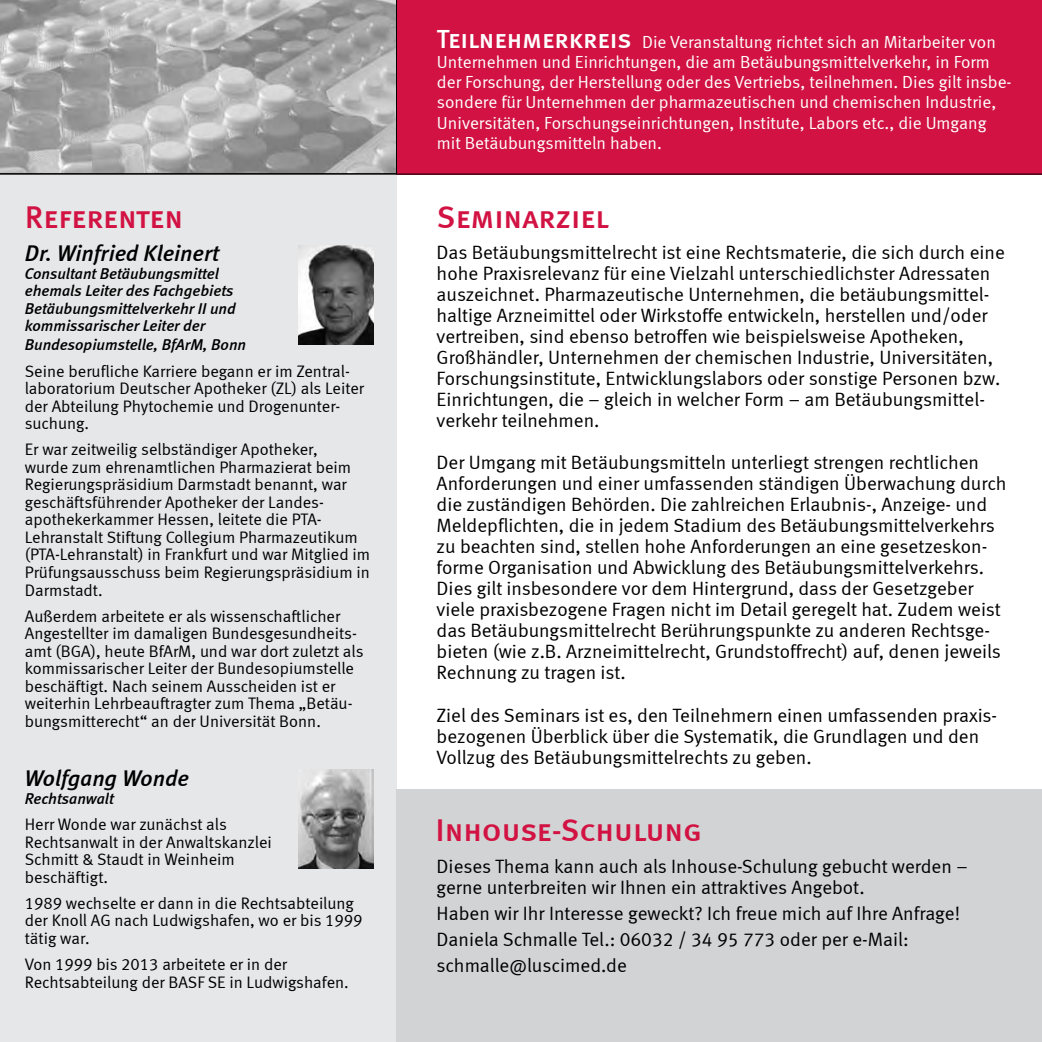
<style>
.page{position:relative;width:1042px;height:1042px;background:#fff}
.page>*{position:absolute;margin:0;border:0;box-sizing:border-box;transform-origin:0 0}
.t1{font:31.5px "Meta Medium LF Caps";color:#d11242}
.t2{font:italic 22.75px "Meta Medium LF";color:#000}
.t3{font:19.25px/21px "Meta Normal LF";color:#000}
.t4{font:17.5px/20.1px "Meta Normal LF";color:#fff}
.t5{font:16.62px/17.5px "Meta Normal LF";color:#000}
.t6{font:italic 15.75px/17.5px "Meta Medium LF";color:#000}
.s1{font-family:"Meta Medium LF Caps";font-size:26.25px}
.s2{font-family:"Meta Normal"}
</style>
<div class="page">
<div style="left:0;top:174px;width:397px;height:868px;background:#e6e7e8"></div>
<div style="left:396px;top:0;width:646px;height:174px;background:#d11242"></div>
<svg style="left:0;top:0;width:397px;height:174px;background:#a9a9a9"></svg>
<hr style="left:0;top:174px;width:1042px;height:1px;background:#000">
<img style="left:299px;top:246px;width:74px;height:99px">
<img style="left:299px;top:769px;width:74px;height:99px">
<div style="left:397px;top:789px;width:645px;height:253px;background:#d1d3d4"></div>
<h1 class="t1" style="left:25px;top:199px;width:160px">Referenten</h1>
<p class="t2" style="left:25px;top:240px;width:196px">Dr. Winfried Kleinert</p>
<p class="t6" style="left:25px;top:264px;width:212px">Consultant Betäubungsmittel ehemals Leiter des Fachgebiets<br>Betäubungsmittelverkehr II und kommissarischer Leiter der</p>
<p class="t6" style="left:25px;top:336px;width:223px">Bundesopiumstelle, BfArM, Bonn</p>
<p class="t5" style="left:25px;top:362px;width:341px">Seine berufliche Karriere begann er im Zentral&shy;laboratorium Deutscher Apotheker (ZL) als Leiter der Abteilung Phytochemie und Drogenunter&shy;suchung.</p>
<p class="t5" style="left:25px;top:441px;width:347px">Er war zeitweilig selbständiger Apotheker,<br>wurde zum ehrenamtlichen Pharmazierat beim Regierungspräsidium Darmstadt benannt, war geschäftsführender Apotheker der Landes&shy;apothekerkammer Hessen, leitete die PTA-Lehranstalt Stiftung Collegium Pharmazeutikum (PTA-Lehranstalt) in Frankfurt und war Mitglied im Prüfungsausschuss beim Regierungspräsidium in Darmstadt.</p>
<p class="t5" style="left:25px;top:607px;width:340px">Außerdem arbeitete er als wissenschaftlicher Angestellter im damaligen Bundesgesundheits&shy;amt (BGA), heute BfArM, und war dort zuletzt als kommissarischer Leiter der Bundesopiumstelle beschäftigt. Nach seinem Ausscheiden ist er weiterhin Lehrbeauftragter zum Thema „Betäu&shy;bungsmitterecht“ an der Universität Bonn.</p>
<p class="t2" style="left:25px;top:765px;width:166px">Wolfgang Wonde</p>
<p class="t6" style="left:25px;top:789px;width:91px">Rechtsanwalt</p>
<p class="t5" style="left:25px;top:815px;width:249px">Herr Wonde war zunächst als<br>Rechtsanwalt in der Anwaltskanzlei<br>Schmitt &amp; Staudt in Weinheim beschäftigt.</p>
<p class="t5" style="left:25px;top:894px;width:339px">1989 wechselte er dann in die Rechtsabteilung der Knoll AG nach Ludwigshafen, wo er bis 1999 tätig war.</p>
<p class="t5" style="left:25px;top:955px;width:325px">Von 1999 bis 2013 arbeitete er in der<br>Rechtsabteilung der BASF SE in Ludwigshafen.</p>
<p class="t4" style="left:437px;top:32px;width:576px"><span class="s1">Teilnehmerkreis</span> Die Veranstaltung richtet sich an Mitarbeiter von Unternehmen und Einrichtungen, die am Betäubungsmittelverkehr, in Form der Forschung, der Herstellung oder des Vertriebs, teilnehmen. Dies gilt insbe&shy;sondere für Unternehmen der pharmazeutischen und chemischen Industrie, Universitäten, Forschungseinrichtungen, Institute, Labors etc., die Umgang mit Betäubungsmitteln haben.</p>
<h1 class="t1" style="left:437px;top:199px;width:174px">Seminarziel</h1>
<p class="t3" style="left:437px;top:242px;width:570px">Das Betäubungsmittelrecht ist eine Rechtsmaterie, die sich durch eine hohe Praxisrelevanz für eine Vielzahl unterschiedlichster Adressaten auszeichnet. Pharmazeutische Unternehmen, die betäubungsmittel&shy;haltige Arzneimittel oder Wirkstoffe entwickeln, herstellen und/oder vertreiben, sind ebenso betroffen wie beispielsweise Apotheken, Großhändler, Unternehmen der chemischen Industrie, Universitäten, Forschungsinstitute, Entwicklungslabors oder sonstige Personen bzw.<br>Einrichtungen, die – gleich in welcher Form – am Betäubungsmittel&shy;verkehr teilnehmen.</p>
<p class="t3" style="left:437px;top:452px;width:571px">Der Umgang mit Betäubungsmitteln unterliegt strengen rechtlichen Anforderungen und einer umfassenden ständigen Überwachung durch die zuständigen Behörden. Die zahlreichen Erlaubnis-, Anzeige- und Meldepflichten, die in jedem Stadium des Betäubungsmittelverkehrs zu beachten sind, stellen hohe Anforderungen an eine gesetzeskon&shy;forme Organisation und Abwicklung des Betäubungsmittelverkehrs.<br>Dies gilt insbesondere vor dem Hintergrund, dass der Gesetzgeber viele praxisbezogene Fragen nicht im Detail geregelt hat. Zudem weist das Betäubungsmittelrecht Berührungspunkte zu anderen Rechtsge&shy;bieten (wie z.B. Arzneimittelrecht, Grundstoffrecht) auf, denen jeweils Rechnung zu tragen ist.</p>
<p class="t3" style="left:437px;top:704px;width:562px">Ziel des Seminars ist es, den Teilnehmern einen umfassenden praxis&shy;bezogenen Überblick über die Systematik, die Grundlagen und den<br>Vollzug des Betäubungsmittelrechts zu geben.</p>
<h1 class="t1" style="left:435px;top:812px;width:268px">Inhouse-Schulung</h1>
<p class="t3" style="left:437px;top:855px;width:532px">Dieses Thema kann auch als Inhouse-Schulung gebucht werden <span class="s2">– </span>gerne unterbreiten wir Ihnen ein attraktives Angebot.</p>
<p class="t3" style="left:437px;top:900px;width:525px;line-height:25.9px">Haben wir Ihr Interesse geweckt? Ich freue mich auf Ihre Anfrage!<br>Daniela Schmalle Tel.: 06032 / 34 95 773 oder per e-Mail: schmalle@luscimed.de</p>
</div>
